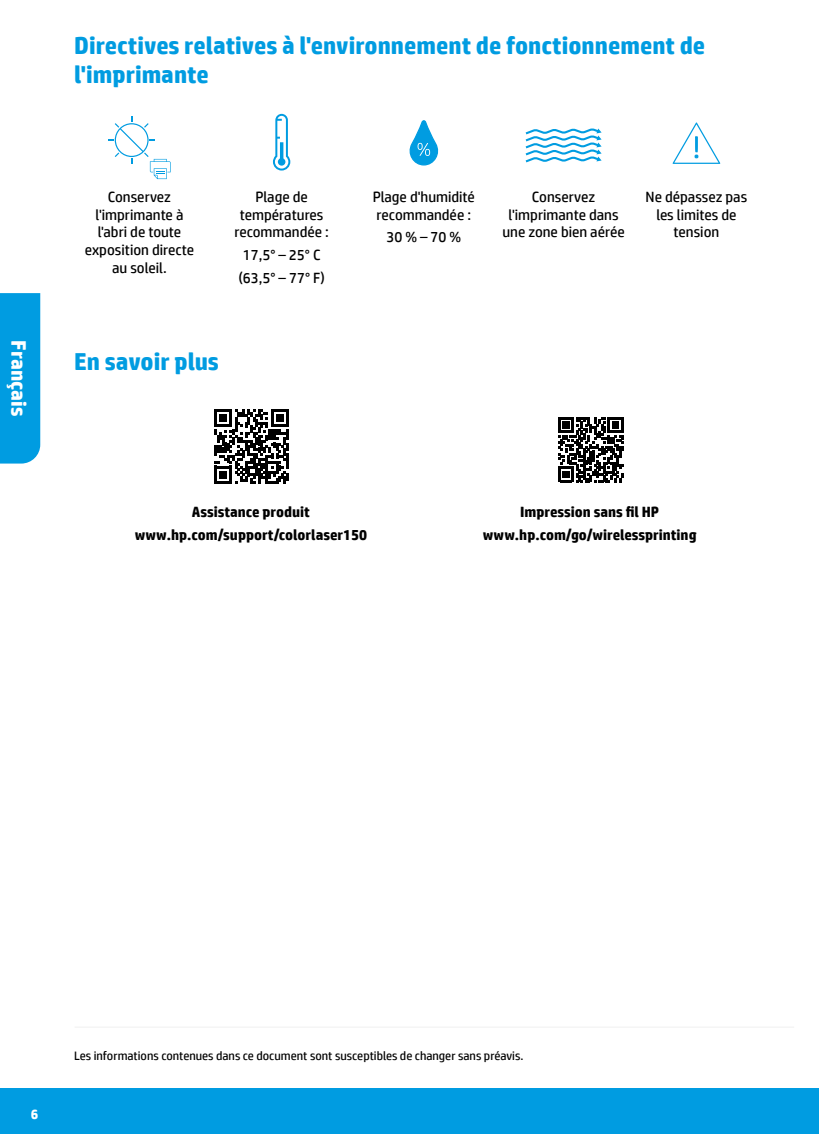
<style>
.page{position:relative;width:819px;height:1134px;background:#fff}
.page>*{position:absolute;margin:0;border:0;box-sizing:border-box;transform-origin:0 0}
.section_title{font:700 24.5px/29.4px "HP Simplified";color:#009ce1}
.bleed_tab{font:700 21px "HP Simplified";color:#fff}
.body{font:14.88px/17.8px "HP Simplified";color:#000;text-align:center}
.body-2{font:700 14.88px "HP Simplified";color:#000}
.t1{font:700 14px "HP Simplified";color:#fff}
.t2{font:12.25px "HP Simplified";color:#000}
</style>
<div class="page">
<div style="left:0;top:1089px;width:819px;height:45px;background:#009ce1"></div>
<svg style="left:108px;top:117px;width:63px;height:62px"></svg>
<svg style="left:273px;top:114px;width:17px;height:57px"></svg>
<svg style="left:410px;top:120px;width:28px;height:46px"></svg>
<svg style="left:526px;top:128px;width:76px;height:34px"></svg>
<svg style="left:673px;top:122px;width:47px;height:42px"></svg>
<svg style="left:558px;top:417px;width:66px;height:65px"></svg>
<svg style="left:214px;top:409px;width:75px;height:75px"></svg>
<div style="left:0;top:293px;width:40px;height:171px;background:#009ce1"></div>
<hr style="left:75px;top:1027px;width:719px;height:1px;background:#b5b6b6">
<p class="bleed_tab" style="left:33px;top:340px;width:77px;rotate:90deg">Français</p>
<p class="section_title" style="left:74px;top:30px;width:633px">Directives relatives à l'environnement de fonctionnement de l'imprimante</p>
<p class="body" style="left:85px;top:187px;width:111px">Conservez l'imprimante à l'abri de toute exposition directe au soleil.</p>
<p class="body" style="left:234px;top:187px;width:96px">Plage de températures recommandée :</p>
<p class="body" style="left:243px;top:246px;width:79px">17,5° – 25° C</p>
<p class="body" style="left:238px;top:269px;width:88px">(63,5° – 77° F)</p>
<p class="section_title" style="left:74px;top:347px;width:146px">En savoir plus</p>
<p class="body" style="left:373px;top:187px;width:104px;text-align:left">Plage d'humidité recommandée :</p>
<p class="body" style="left:386px;top:228px;width:76px">30 % – 70 %</p>
<p class="body" style="left:502px;top:187px;width:124px">Conservez l'imprimante dans une zone bien aérée</p>
<p class="body" style="left:646px;top:187px;width:103px">Ne dépassez pas les limites de tension</p>
<p class="body-2" style="left:192px;top:502px;width:120px">Assistance produit</p>
<p class="body-2" style="left:135px;top:525px;width:234px">www.hp.com/support/colorlaser150</p>
<p class="body-2" style="left:520px;top:502px;width:141px">Impression sans fil HP</p>
<p class="body-2" style="left:483px;top:525px;width:215px">www.hp.com/go/wirelessprinting</p>
<p class="t1" style="left:31px;top:1105px;width:9px">6</p>
<p class="t2" style="left:74px;top:1048px;width:451px">Les informations contenues dans ce document sont susceptibles de changer sans préavis.</p>
</div>
